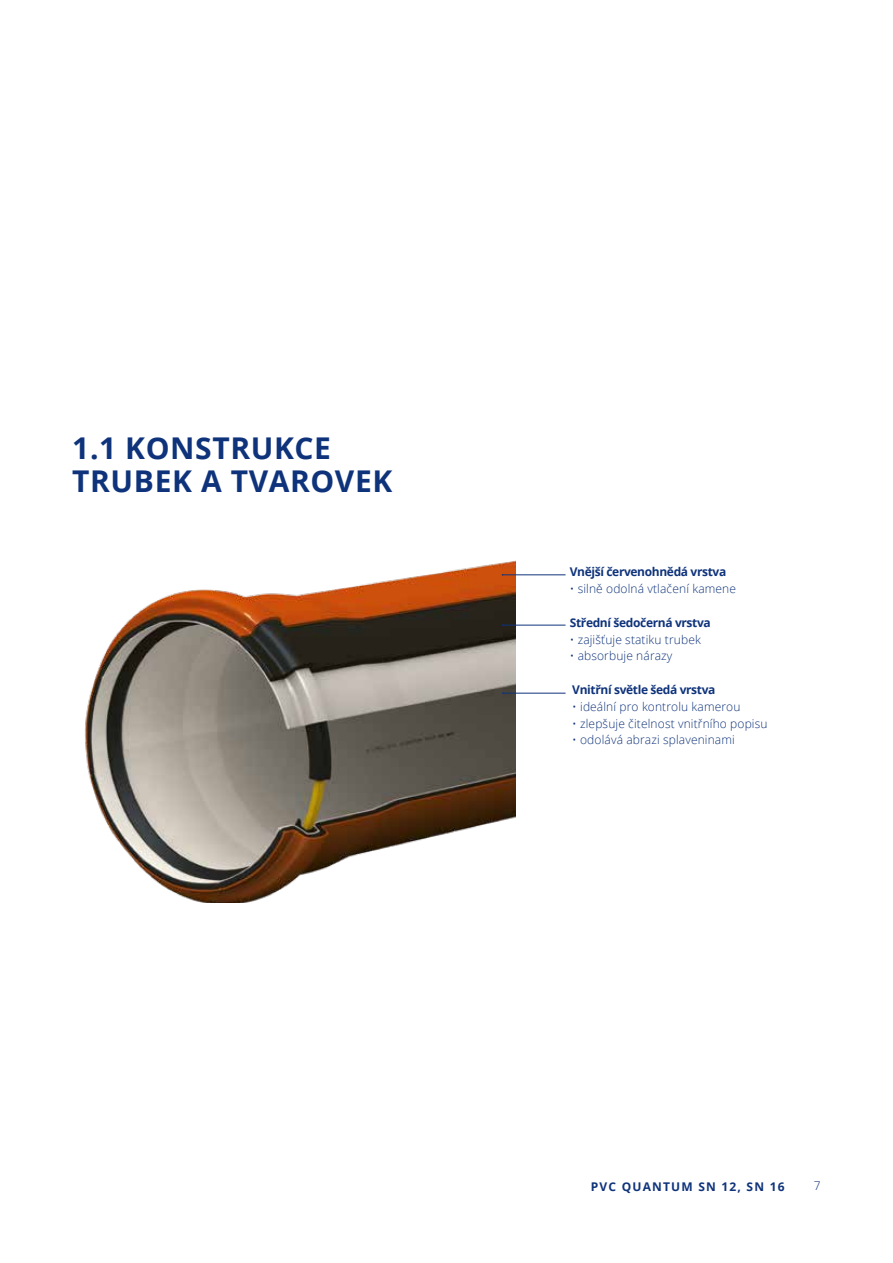
<style>
.page{position:relative;width:893px;height:1263px;background:#fff}
.page>*{position:absolute;margin:0;border:0;box-sizing:border-box;transform-origin:0 0}
.t1{font:700 30px/33.6px "Open Sans";letter-spacing:.02em;color:#0f337b}
.t2{font:300 12px "Open Sans";letter-spacing:.01em;color:#0f337b}
.t3{font:700 12px "Open Sans";letter-spacing:-.03em;color:#0f337b}
.t4{font:700 12px "Open Sans";letter-spacing:.1em;color:#0f337b}
</style>
<div class="page">
<img style="left:84px;top:560px;width:432px;height:342px">
<hr style="left:502px;top:575px;width:64px;height:1px;background:#0f337b">
<hr style="left:502px;top:625px;width:64px;height:1px;background:#0f337b">
<hr style="left:502px;top:693px;width:64px;height:1px;background:#0f337b">
<h1 class="t1" style="left:72px;top:430px;width:322px">1.1 KONSTRUKCE<br>TRUBEK A TVAROVEK</h1>
<p class="t3" style="left:570px;top:563px;width:158px">Vnější červenohnědá vrstva</p>
<p class="t2" style="left:570px;top:581px;width:168px">• silně odolná vtlačení kamene</p>
<p class="t3" style="left:570px;top:614px;width:142px">Střední šedočerná vrstva</p>
<p class="t2" style="left:570px;top:631px;width:133px">• zajišťuje statiku trubek</p>
<p class="t2" style="left:570px;top:648px;width:104px">• absorbuje nárazy</p>
<p class="t3" style="left:572px;top:681px;width:145px">Vnitřní světle šedá vrstva</p>
<p class="t2" style="left:572px;top:698px;width:170px">• ideální pro kontrolu kamerou</p>
<p class="t2" style="left:572px;top:715px;width:197px">• zlepšuje čitelnost vnitřního popisu</p>
<p class="t2" style="left:572px;top:732px;width:164px">• odolává abrazi splaveninami</p>
<p class="t4" style="left:591px;top:1178px;width:195px">PVC QUANTUM SN 12, SN 16</p>
<p class="t2" style="left:814px;top:1177px;width:8px">7</p>
</div>
